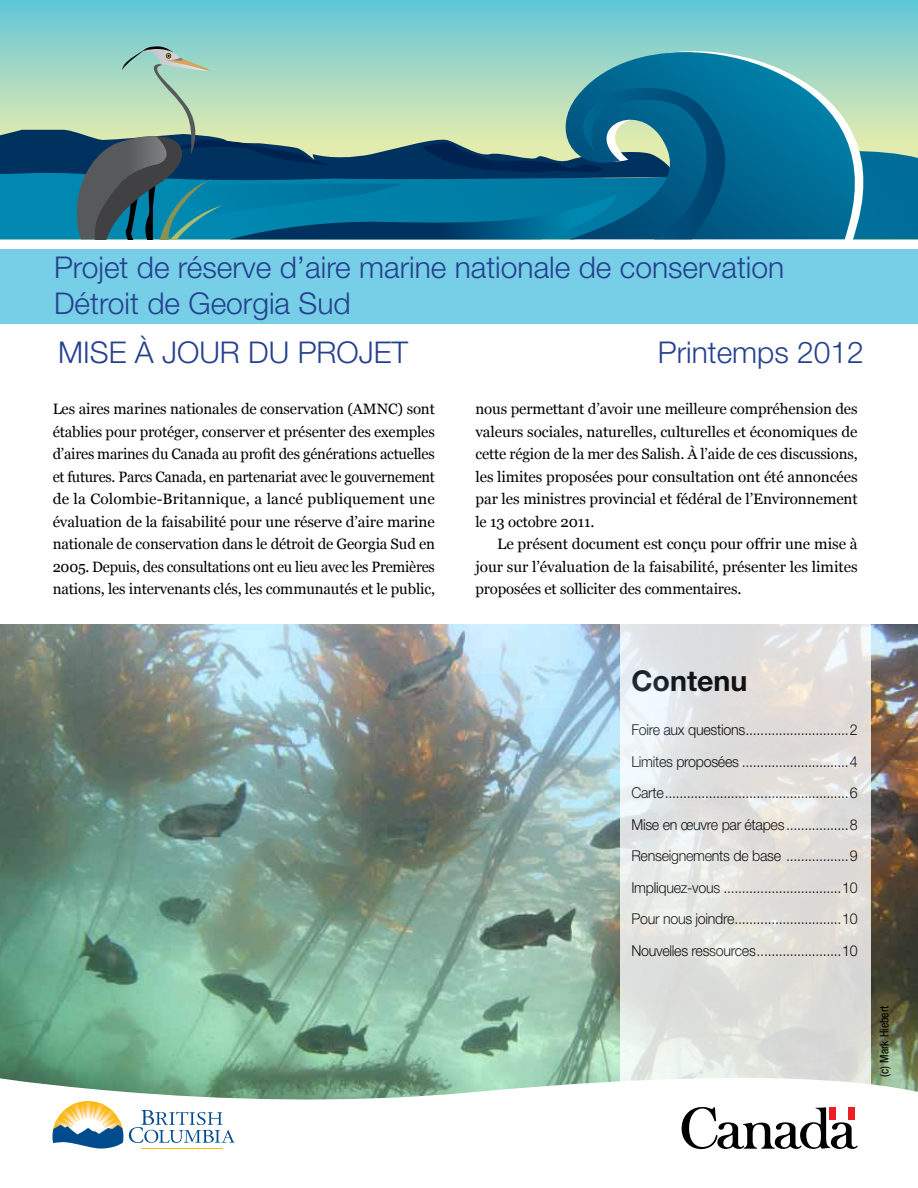
<style>
.page{position:relative;width:918px;height:1188px;background:#fff}
.page>*{position:absolute;margin:0;border:0;box-sizing:border-box;transform-origin:0 0}
.t1{font:300 30px/36px "Helvetica Neue LT Std";color:#25408f}
.t2{font:700 28.65px "Helvetica Neue LT Std";color:#000}
.t3{font:15px/22.5px "Georgia";letter-spacing:-.01em;color:#000;text-align:justify}
.t4{font:300 15px/31.7px "Helvetica Neue LT Std";letter-spacing:-.02em;color:#000;text-align:justify;scale:.95 1}
.t5{font:condensed 12px "Helvetica Neue";color:#000}
</style>
<div class="page">
<div style="left:0;top:250px;width:918px;height:74px;background:#76cfe6"></div>
<svg style="left:0;top:0;width:918px;height:151px;background:#79cdcf"></svg>
<div style="left:878px;top:151px;width:40px;height:88px;background:#006d98"></div>
<svg style="left:392px;top:41px;width:486px;height:198px;background:#7dc3bf"></svg>
<svg style="left:735px;top:52px;width:134px;height:187px;background:#338ea7"></svg>
<svg style="left:0;top:45px;width:735px;height:195px;background:#55979d"></svg>
<img style="left:0;top:624px;width:918px;height:432px">
<svg style="left:0;top:1056px;width:918px;height:94px"></svg>
<svg style="left:682px;top:1107px;width:176px;height:42px"></svg>
<hr style="left:141px;top:1148px;width:81px;height:1px;background:#fdb913">
<svg style="left:53px;top:1101px;width:70px;height:48px"></svg>
<svg style="left:129px;top:1110px;width:106px;height:33px"></svg>
<svg style="left:621px;top:624px;width:250px;height:465px;background:#e2e2e0"></svg>
<h1 class="t1" style="left:54px;top:249px;width:732px">Projet de réserve d’aire marine nationale de conservation<br>Détroit de Georgia Sud</h1>
<h1 class="t1" style="left:58px;top:334px;width:352px">MISE À JOUR DU PROJET</h1>
<h1 class="t1" style="left:658px;top:334px;width:208px">Printemps 2012</h1>
<p class="t3" style="left:53px;top:398px;width:384px">Les aires marines nationales de conservation (AMNC) sont établies pour protéger, conserver et présenter des exemples</p>
<p class="t3" style="left:53px;top:443px;width:384px">d’aires marines du Canada au profit des générations actuelles</p>
<p class="t3" style="left:53px;top:465px;width:384px">et futures. Parcs Canada, en partenariat avec le gouvernement de la Colombie-Britannique, a lancé publiquement une évaluation de la faisabilité pour une réserve d’aire marine nationale de conservation dans le détroit de Georgia Sud en 2005. Depuis, des consultations ont eu lieu avec les Premières nations, les intervenants clés, les communautés et le public,</p>
<p class="t3" style="left:476px;top:398px;width:384px">nous permettant d’avoir une meilleure compréhension des valeurs sociales, naturelles, culturelles et économiques de cette région de la mer des Salish. À l’aide de ces discussions, les limites proposées pour consultation ont été annoncées par les ministres provincial et fédéral de l’Environnement le 13 octobre 2011.</p>
<p class="t3" style="left:476px;top:533px;width:384px;text-indent:22px">Le présent document est conçu pour offrir une mise à jour sur l’évaluation de la faisabilité, présenter les limites proposées et solliciter des commentaires.</p>
<h2 class="t2" style="left:631px;top:663px;width:118px">Contenu</h2>
<p class="t4" style="left:631px;top:713px;width:240px">Foire aux questions ............................2<br>Limites proposées .............................4<br>Carte ..................................................6<br>Mise en œuvre par étapes .................8<br>Renseignements de base .................9<br>Impliquez-vous ................................10<br>Pour nous joindre .............................10<br>Nouvelles ressources .......................10</p>
<p class="t5" style="left:877px;top:1077px;width:73px;rotate:-90deg">(c) Mark Hiebert</p>
</div>
